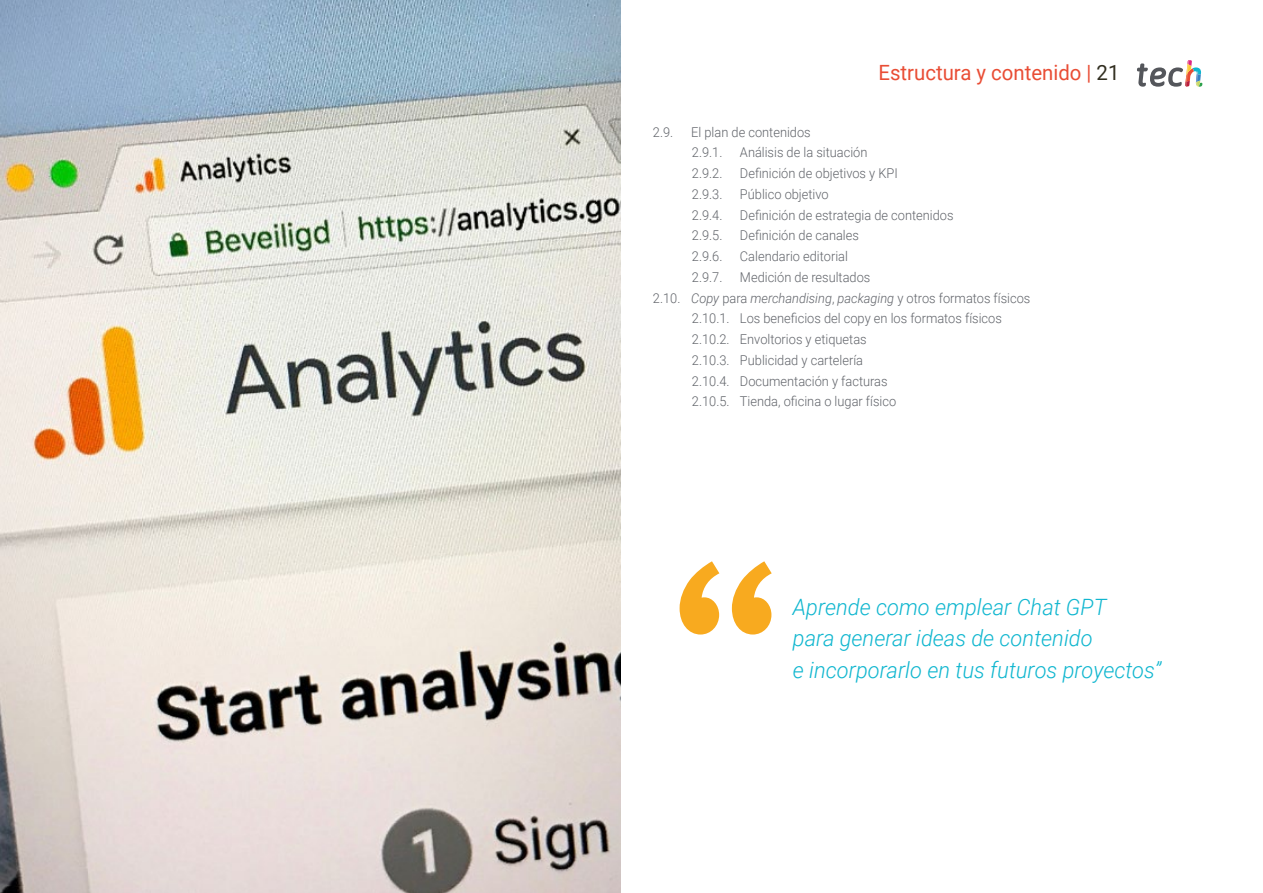
<style>
.page{position:relative;width:1263px;height:893px;background:#fff}
.page>*{position:absolute;margin:0;border:0;box-sizing:border-box;transform-origin:0 0}
.t1{font:italic 300 22.5px/31.5px "Roboto";color:#0fb6cf}
.t2{font:21px "Roboto";color:#e94d35}
.t3{font:300 13.5px/20.7px "Roboto";color:#61646a;scale:.95 1}
.s1{color:#312e20}
.s2{font-style:italic}
</style>
<div class="page">
<img style="left:0;top:0;width:621px;height:893px">
<svg style="left:679px;top:561px;width:93px;height:73px"></svg>
<svg style="left:1137px;top:60px;width:65px;height:27px"></svg>
<h2 class="t2" style="left:878px;top:57px;width:242px">Estructura y contenido | <span class="s1">21</span></h2>
<p class="t3" style="left:653px;top:121px;width:23px">2.9.</p>
<p class="t3" style="left:691px;top:121px;width:127px">El plan de contenidos<br>2.9.1.</p>
<p class="t3" style="left:740px;top:142px;width:136px">Análisis de la situación</p>
<p class="t3" style="left:692px;top:162px;width:34px">2.9.2.</p>
<p class="t3" style="left:740px;top:162px;width:168px">Definición de objetivos y KPI</p>
<p class="t3" style="left:692px;top:183px;width:34px">2.9.3.</p>
<p class="t3" style="left:740px;top:183px;width:95px">Público objetivo</p>
<p class="t3" style="left:692px;top:204px;width:34px">2.9.4.</p>
<p class="t3" style="left:740px;top:204px;width:226px">Definición de estrategia de contenidos</p>
<p class="t3" style="left:692px;top:225px;width:34px">2.9.5.</p>
<p class="t3" style="left:740px;top:225px;width:127px">Definición de canales</p>
<p class="t3" style="left:692px;top:245px;width:34px">2.9.6.</p>
<p class="t3" style="left:740px;top:245px;width:115px">Calendario editorial</p>
<p class="t3" style="left:692px;top:266px;width:34px">2.9.7.</p>
<p class="t3" style="left:740px;top:266px;width:139px">Medición de resultados</p>
<p class="t3" style="left:653px;top:287px;width:399px">2.10. <span class="s2">Copy</span> para <span class="s2">merchandising</span>, <span class="s2">packaging</span> y otros formatos físicos</p>
<p class="t3" style="left:692px;top:308px;width:328px">2.10.1. Los beneficios del copy en los formatos físicos</p>
<p class="t3" style="left:692px;top:328px;width:185px">2.10.2. Envoltorios y etiquetas</p>
<p class="t3" style="left:692px;top:349px;width:182px">2.10.3. Publicidad y cartelería</p>
<p class="t3" style="left:692px;top:370px;width:207px">2.10.4. Documentación y facturas</p>
<p class="t3" style="left:692px;top:391px;width:216px">2.10.5. Tienda, oficina o lugar físico</p>
<h1 class="t1" style="left:793px;top:590px;width:370px">Aprende como emplear Chat GPT<br>para generar ideas de contenido<br>e incorporarlo en tus futuros proyectos”</h1>
</div>
